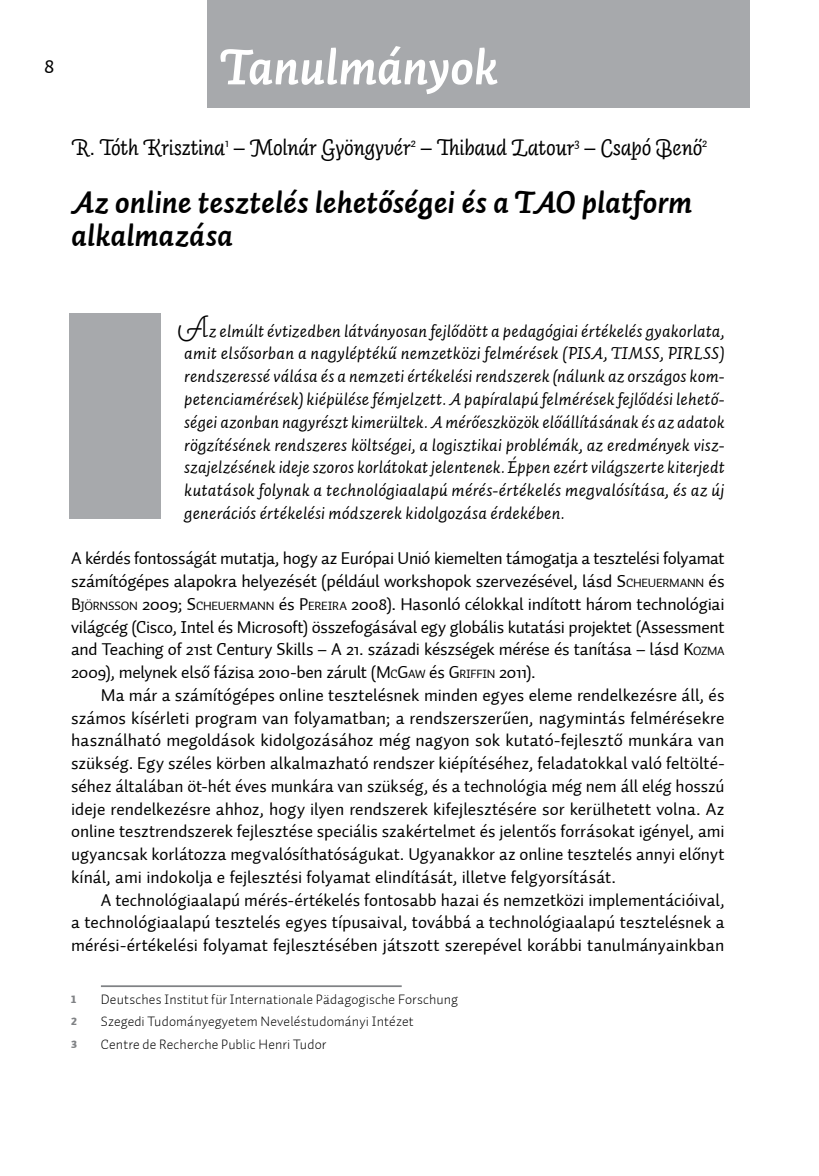
<style>
.page{position:relative;width:819px;height:1176px;background:#fff}
.page>*{position:absolute;margin:0;border:0;box-sizing:border-box;transform-origin:0 0}
.t1{font:italic 700 50.75px "Auto 2";letter-spacing:-.005em;color:#fff}
.t2{font:italic 700 31.5px/33.2px "Auto 2";color:#000}
.t3{font:italic 22.75px "Auto 3";letter-spacing:-.01em;color:#000}
.t4{font:21px "Auto 1";color:#000}
.t5{font:17.5px/22.8px "Auto 1";color:#000;text-align:justify}
.t6{font:italic 17.5px/22.8px "Auto 2";letter-spacing:.01em;color:#000;text-align:justify}
.t7{font:300 14px "Auto 1";letter-spacing:.01em;color:#000}
.t8{font:10.5px "Auto 1 Black LF";color:#808285}
.s1{font-family:"Auto 3";font-weight:300;font-size:31.5px}
.s2{font-style:inherit}
.s3{font-size:12.25px}
</style>
<div class="page">
<hr style="left:101px;top:985px;width:300px;height:2px;background:#808285">
<div style="left:69px;top:313px;width:91px;height:205px;background:#a7a9ac"></div>
<div style="left:207px;top:0;width:542px;height:107px;background:#a7a9ac"></div>
<p class="t4" style="left:44px;top:53px;width:12px">8</p>
<h1 class="t1" style="left:220px;top:34px;width:279px">Tanulmányok</h1>
<h3 class="t3" style="left:71px;top:133px;width:637px">R. Tóth Krisztina<sup>1</sup> – Molnár Gyöngyvér<sup>2</sup> – Thibaud Latour<sup>3</sup> – Csapó Benő<sup>2</sup></h3>
<h2 class="t2" style="left:71px;top:186px;width:622px">Az online tesztelés lehetőségei és a TAO platform alkalmazása</h2>
<p class="t6" style="left:184px;top:319px;width:542px;text-indent:-7px"><span class="s1">A</span>z elmúlt évtizedben látványosan fejlődött a pedagógiai értékelés gyakorlata, amit elsősorban a nagyléptékű nemzetközi felmérések (PISA, TIMSS, PIRLSS) rendszeressé válása és a nemzeti értékelési rendszerek (nálunk az országos kom&shy;petenciamérések) kiépülése fémjelzett. A papíralapú felmérések fejlődési lehető&shy;ségei azonban nagyrészt kimerültek. A mérőeszközök előállításának és az adatok rögzítésének rendszeres költségei, a logisztikai problémák, az eredmények vis - szajelzésének ideje szoros korlátokat jelentenek. Éppen ezért világszerte kiterjedt kutatások folynak a technológiaalapú mérés-értékelés megvalósítása, és az új generációs értékelési módszerek kidolgozása érdekében.</p>
<p class="t5" style="left:71px;top:547px;width:655px">A kérdés fontosságát mutatja, hogy az Európai Unió kiemelten támogatja a tesztelési folyamat számítógépes alapokra helyezését (például workshopok szervezésével, lásd <span class="s2">S</span><span class="s3">CHEUERMANN</span> és <span class="s2">B</span><span class="s3">JÖRNSSON</span> 2009; <span class="s2">S</span><span class="s3">CHEUERMANN</span> és <span class="s2">P</span><span class="s3">EREIRA</span> 2008). Hasonló célokkal indított három technológiai világcég (Cisco, Intel és Microsoft) összefogásával egy globális kutatási projektet (Assessment and Teaching of 21st Century Skills – A 21. századi készségek mérése és tanítása – lásd <span class="s2">K</span><span class="s3">OZMA </span>2009), melynek első fázisa 2010-ben zárult (<span class="s2">M</span> <span class="s3">C</span><span class="s2">G</span><span class="s3">AW</span> és <span class="s2">G</span><span class="s3">RIFFIN</span> 2011).</p>
<p class="t5" style="left:71px;top:684px;width:655px;text-indent:30px">Ma már a számítógépes online tesztelésnek minden egyes eleme rendelkezésre áll, és számos kísérleti program van folyamatban; a rendszerszerűen, nagymintás felmérésekre használható megoldások kidolgozásához még nagyon sok kutató-fejlesztő munkára van szükség. Egy széles körben alkalmazható rendszer kiépítéséhez, feladatokkal való feltölté&shy;séhez általában öt-hét éves munkára van szükség, és a technológia még nem áll elég hosszú ideje rendelkezésre ahhoz, hogy ilyen rendszerek kifejlesztésére sor kerülhetett volna. Az online tesztrendszerek fejlesztése speciális szakértelmet és jelentős forrásokat igényel, ami ugyancsak korlátozza megvalósíthatóságukat. Ugyanakkor az online tesztelés annyi előnyt kínál, ami indokolja e fejlesztési folyamat elindítását, illetve felgyorsítását.</p>
<p class="t5" style="left:71px;top:888px;width:655px;text-indent:30px">A technológiaalapú mérés-értékelés fontosabb hazai és nemzetközi implementációival, a technológiaalapú tesztelés egyes típusaival, továbbá a technológiaalapú tesztelésnek a mérési-értékelési folyamat fejlesztésében játszott szerepével korábbi tanulmányainkban</p>
<p class="t8" style="left:71px;top:992px;width:7px">1</p>
<p class="t7" style="left:101px;top:990px;width:358px">Deutsches Institut für Internationale Pädagogische Forschung</p>
<p class="t8" style="left:71px;top:1014px;width:7px">2</p>
<p class="t7" style="left:101px;top:1012px;width:314px">Szegedi Tudományegyetem Neveléstudományi Intézet</p>
<p class="t8" style="left:71px;top:1037px;width:7px">3</p>
<p class="t7" style="left:101px;top:1035px;width:227px">Centre de Recherche Public Henri Tudor</p>
</div>
